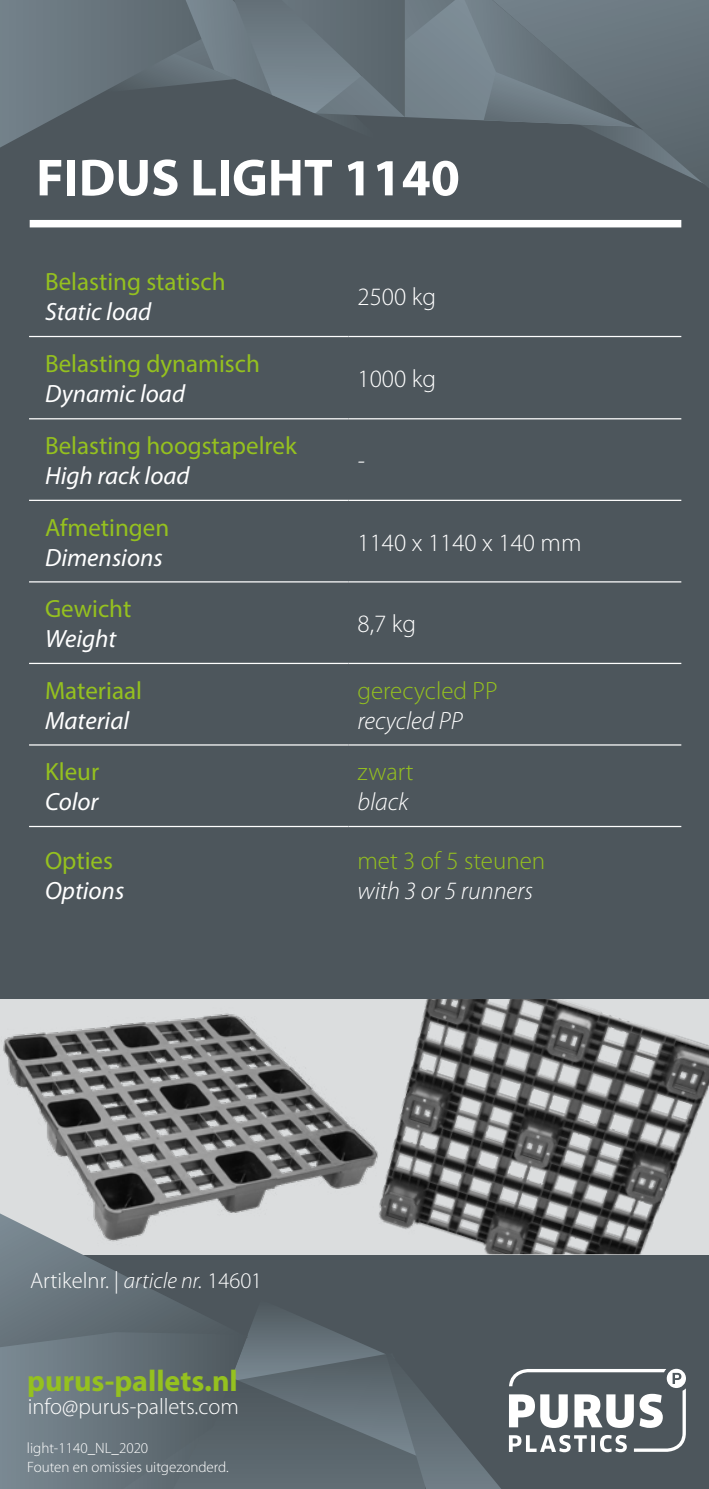
<style>
.page{position:relative;width:709px;height:1489px;background:#fff}
.page>*{position:absolute;margin:0;border:0;box-sizing:border-box;transform-origin:0 0}
.t1{font:700 52.5px "Myriad Pro";color:#fff}
.t2{font:700 30px "Myriad Pro";color:#95c11f}
.t3{font:25px "Myriad Pro";color:#95c11f}
.t4{font:italic 25px "Myriad Pro";color:#fff}
.t5{font:300 25px "Myriad Pro";color:#fff}
.t6{font:italic 300 25px "Myriad Pro";color:#fff}
.t7{font:300 25px "Myriad Pro";color:#95c11f}
.t8{font:300 22.5px "Myriad Pro";color:#fff}
.t9{font:300 15px/18.8px "Myriad Pro";color:#fff}
.s1{font-style:italic}
</style>
<div class="page">
<div style="left:0;top:0;width:709px;height:1488px;background:#4d565c"></div>
<svg style="left:0;top:0;width:709px;height:187px"></svg>
<svg style="left:0;top:1254px;width:501px;height:234px"></svg>
<svg style="left:509px;top:1368px;width:177px;height:83px"></svg>
<div style="left:30px;top:220px;width:651px;height:7px;background:#fff"></div>
<hr style="left:29px;top:336px;width:319px;height:1px;background:#fff">
<hr style="left:348px;top:336px;width:333px;height:1px;background:#fff">
<hr style="left:29px;top:418px;width:319px;height:1px;background:#fff">
<hr style="left:348px;top:418px;width:333px;height:1px;background:#fff">
<hr style="left:29px;top:499px;width:319px;height:2px;background:#fff">
<hr style="left:348px;top:499px;width:333px;height:2px;background:#fff">
<hr style="left:29px;top:581px;width:319px;height:1px;background:#fff">
<hr style="left:348px;top:581px;width:333px;height:1px;background:#fff">
<hr style="left:29px;top:662px;width:319px;height:2px;background:#fff">
<hr style="left:348px;top:662px;width:333px;height:2px;background:#fff">
<hr style="left:29px;top:744px;width:319px;height:1px;background:#fff">
<hr style="left:348px;top:744px;width:333px;height:1px;background:#fff">
<hr style="left:29px;top:825px;width:319px;height:2px;background:#fff">
<hr style="left:348px;top:825px;width:333px;height:2px;background:#fff">
<img style="left:0;top:999px;width:426px;height:256px">
<img style="left:229px;top:999px;width:480px;height:255px">
<h1 class="t1" style="left:36px;top:148px;width:425px">FIDUS LIGHT 1140</h1>
<p class="t3" style="left:45px;top:266px;width:182px">Belasting statisch</p>
<p class="t4" style="left:45px;top:298px;width:108px">Static load</p>
<p class="t3" style="left:45px;top:348px;width:216px">Belasting dynamisch</p>
<p class="t4" style="left:45px;top:380px;width:142px">Dynamic load</p>
<p class="t3" style="left:45px;top:430px;width:253px">Belasting hoogstapelrek</p>
<p class="t4" style="left:45px;top:462px;width:146px">High rack load</p>
<p class="t3" style="left:45px;top:511px;width:126px">Afmetingen</p>
<p class="t4" style="left:45px;top:543px;width:119px">Dimensions</p>
<p class="t3" style="left:45px;top:593px;width:88px">Gewicht</p>
<p class="t4" style="left:45px;top:625px;width:73px">Weight</p>
<p class="t3" style="left:45px;top:674px;width:98px">Materiaal</p>
<p class="t4" style="left:45px;top:706px;width:86px">Material</p>
<p class="t3" style="left:45px;top:756px;width:56px">Kleur</p>
<p class="t4" style="left:45px;top:788px;width:55px">Color</p>
<p class="t3" style="left:45px;top:845px;width:69px">Opties</p>
<p class="t4" style="left:45px;top:877px;width:81px">Options</p>
<p class="t5" style="left:357px;top:283px;width:80px">2500 kg</p>
<p class="t5" style="left:357px;top:365px;width:80px">1000 kg</p>
<p class="t6" style="left:357px;top:447px;width:9px">-</p>
<p class="t5" style="left:357px;top:528px;width:225px">1140 x 1140 x 140 mm</p>
<p class="t5" style="left:357px;top:610px;width:60px">8,7 kg</p>
<p class="t7" style="left:357px;top:676px;width:142px">gerecycled PP</p>
<p class="t6" style="left:357px;top:707px;width:107px">recycled PP</p>
<p class="t7" style="left:357px;top:758px;width:58px">zwart</p>
<p class="t6" style="left:357px;top:788px;width:52px">black</p>
<p class="t7" style="left:357px;top:847px;width:189px">met 3 of 5 steunen</p>
<p class="t6" style="left:357px;top:877px;width:177px">with 3 or 5 runners</p>
<p class="t8" style="left:30px;top:1268px;width:234px">Artikelnr. | <span class="s1">article nr.</span> 14601</p>
<p class="t2" style="left:27px;top:1363px;width:212px">purus-pallets.nl</p>
<p class="t8" style="left:28px;top:1393px;width:213px">info@purus-pallets.com</p>
<p class="t9" style="left:27px;top:1438px;width:203px">light-1140_NL_2020<br>Fouten en omissies uitgezonderd.</p>
</div>
